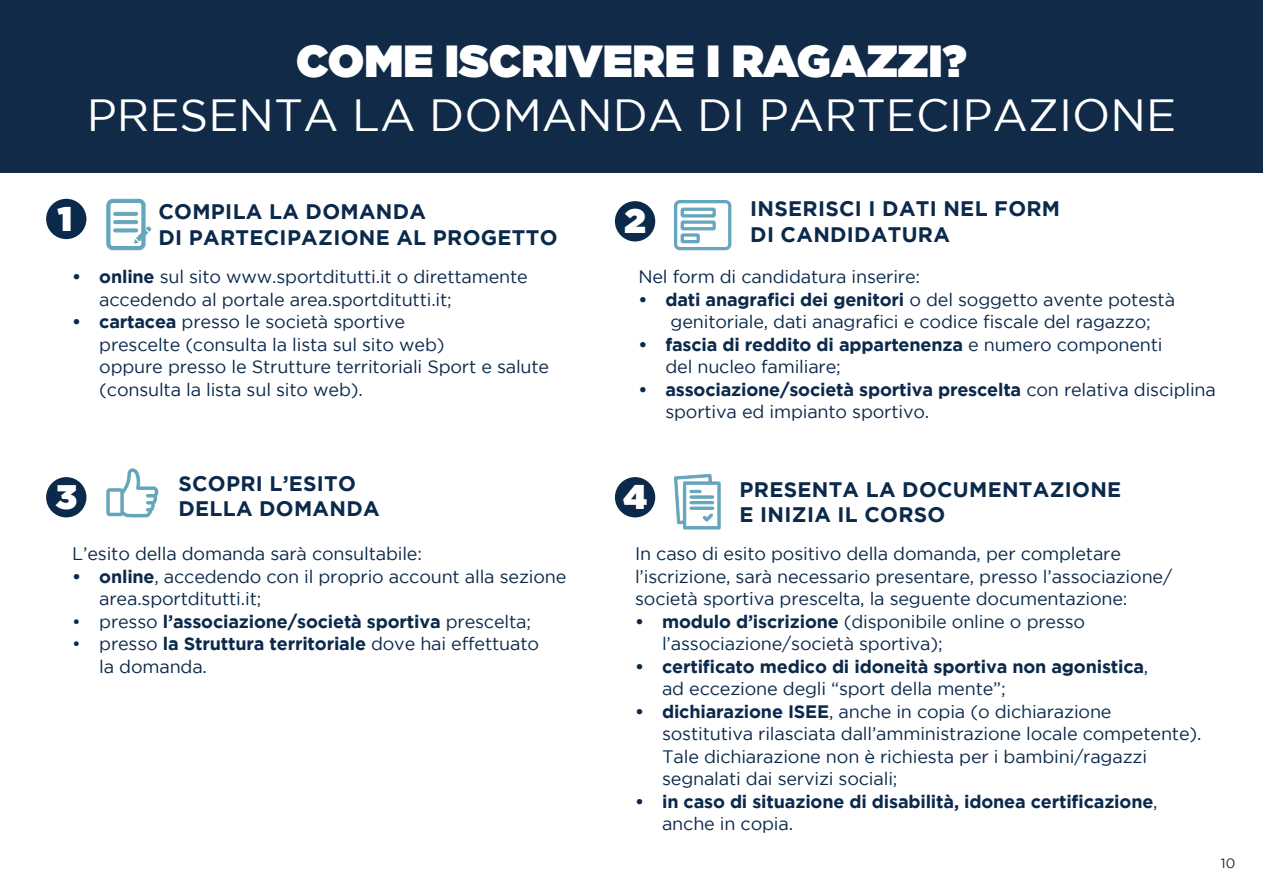
<style>
.page{position:relative;width:1263px;height:893px;background:#fff}
.page>*{position:absolute;margin:0;border:0;box-sizing:border-box;transform-origin:0 0}
.t1{font:45px "Gotham";color:#fff}
.t2{font:900 45px "Gotham";color:#fff}
.t3{font:900 34.2px "Gotham";color:#fff}
.t4{font:700 21px/25.5px "Gotham";letter-spacing:.015em;color:#0b294b}
.t5{font:18px/22.5px "Gotham";letter-spacing:-.01em;color:#0b294b}
.t6{font:700 18px/22.5px "Gotham";letter-spacing:-.01em;color:#0b294b}
.t7{font:13.5px "Gotham";color:#231f20}
.s1{font-weight:700}
.s2{font-weight:400}
</style>
<div class="page">
<div style="left:0;top:0;width:1263px;height:172px;background:#102a47"></div>
<div style="left:46px;top:199px;width:40px;height:40px;background:#0b294b;border-radius:50%"></div>
<div style="left:46px;top:477px;width:40px;height:40px;background:#0b294b;border-radius:50%"></div>
<div style="left:615px;top:477px;width:40px;height:40px;background:#0b294b;border-radius:50%"></div>
<div style="left:615px;top:201px;width:40px;height:40px;background:#0b294b;border-radius:50%"></div>
<svg style="left:106px;top:198px;width:46px;height:53px"></svg>
<svg style="left:674px;top:473px;width:47px;height:57px"></svg>
<div style="left:689px;top:495px;width:25px;height:4px;border:1px solid #66a6bd"></div>
<div style="left:689px;top:501px;width:25px;height:3px;border:1px solid #66a6bd"></div>
<div style="left:689px;top:506px;width:25px;height:4px;border:1px solid #66a6bd"></div>
<svg style="left:106px;top:468px;width:53px;height:50px"></svg>
<svg style="left:674px;top:200px;width:58px;height:51px"></svg>
<h1 class="t2" style="left:296px;top:29px;width:672px">COME ISCRIVERE I RAGAZZI?</h1>
<h1 class="t1" style="left:87px;top:86px;width:1091px">PRESENTA LA DOMANDA DI PARTECIPAZIONE</h1>
<h2 class="t3" style="left:58px;top:194px;width:16px">1</h2>
<p class="t4" style="left:159px;top:199px;width:401px">COMPILA LA DOMANDA<br>DI PARTECIPAZIONE AL PROGETTO</p>
<h2 class="t3" style="left:624px;top:196px;width:23px">2</h2>
<p class="t4" style="left:750px;top:196px;width:311px">INSERISCI I DATI NEL FORM<br>DI CANDIDATURA</p>
<p class="t5" style="left:99px;top:265px;width:430px;text-indent:-27px"><span class="s1">• online</span> sul sito www.sportditutti.it o direttamente accedendo al portale area.sportditutti.it;</p>
<p class="t5" style="left:99px;top:310px;width:451px;text-indent:-27px"><span class="s1">• cartacea</span> presso le società sportive<br>prescelte (consulta la lista sul sito web)<br>oppure presso le Strutture territoriali Sport e salute (consulta la lista sul sito web).</p>
<p class="t5" style="left:638px;top:265px;width:283px">Nel form di candidatura inserire:</p>
<p class="t5" style="left:638px;top:288px;width:538px;text-align:center"><span class="s1">• dati anagrafici dei genitori</span> o del soggetto avente potestà genitoriale, dati anagrafici e codice fiscale del ragazzo;</p>
<p class="t5" style="left:665px;top:333px;width:499px;text-indent:-27px"><span class="s1">• fascia di reddito di appartenenza</span> e numero componenti del nucleo familiare;</p>
<p class="t5" style="left:665px;top:378px;width:552px;text-indent:-27px"><span class="s1">• associazione/società sportiva prescelta</span> con relativa disciplina sportiva ed impianto sportivo.</p>
<p class="t4" style="left:178px;top:470px;width:203px">SCOPRI L’ESITO<br>DELLA DOMANDA</p>
<p class="t4" style="left:739px;top:476px;width:383px">PRESENTA LA DOCUMENTAZIONE<br>E INIZIA IL CORSO</p>
<h2 class="t3" style="left:56px;top:472px;width:23px">3</h2>
<h2 class="t3" style="left:623px;top:472px;width:25px">4</h2>
<p class="t5" style="left:72px;top:542px;width:351px">L’esito della domanda sarà consultabile:</p>
<p class="t5" style="left:99px;top:565px;width:469px;text-indent:-27px"><span class="s1">• online</span>, accedendo con il proprio account alla sezione area.sportditutti.it;</p>
<p class="t6" style="left:72px;top:610px;width:460px"><span class="s2">• presso</span> l’associazione/società sportiva <span class="s2">prescelta;</span></p>
<p class="t5" style="left:99px;top:632px;width:441px;text-indent:-27px">• presso <span class="s1">la Struttura territoriale</span> dove hai effettuato la domanda.</p>
<p class="t5" style="left:635px;top:542px;width:539px">In caso di esito positivo della domanda, per completare l’iscrizione, sarà necessario presentare, presso l’associazione/ società sportiva prescelta, la seguente documentazione:</p>
<p class="t5" style="left:662px;top:610px;width:425px;text-indent:-27px"><span class="s1">• modulo d’iscrizione</span> (disponibile online o presso l’associazione/società sportiva);</p>
<p class="t6" style="left:662px;top:655px;width:488px;text-indent:-27px">• certificato medico di idoneità sportiva non agonistica<span class="s2">, ad eccezione degli “sport della mente”;</span></p>
<p class="t5" style="left:662px;top:700px;width:541px;text-indent:-27px"><span class="s1">• dichiarazione ISEE</span>, anche in copia (o dichiarazione sostitutiva rilasciata dall’amministrazione locale competente).<br>Tale dichiarazione non è richiesta per i bambini/ragazzi segnalati dai servizi sociali;</p>
<p class="t6" style="left:662px;top:790px;width:497px;text-indent:-27px">• in caso di situazione di disabilità, idonea certificazione<span class="s2">, anche in copia.</span></p>
<p class="t7" style="left:1221px;top:855px;width:16px">10</p>
</div>
